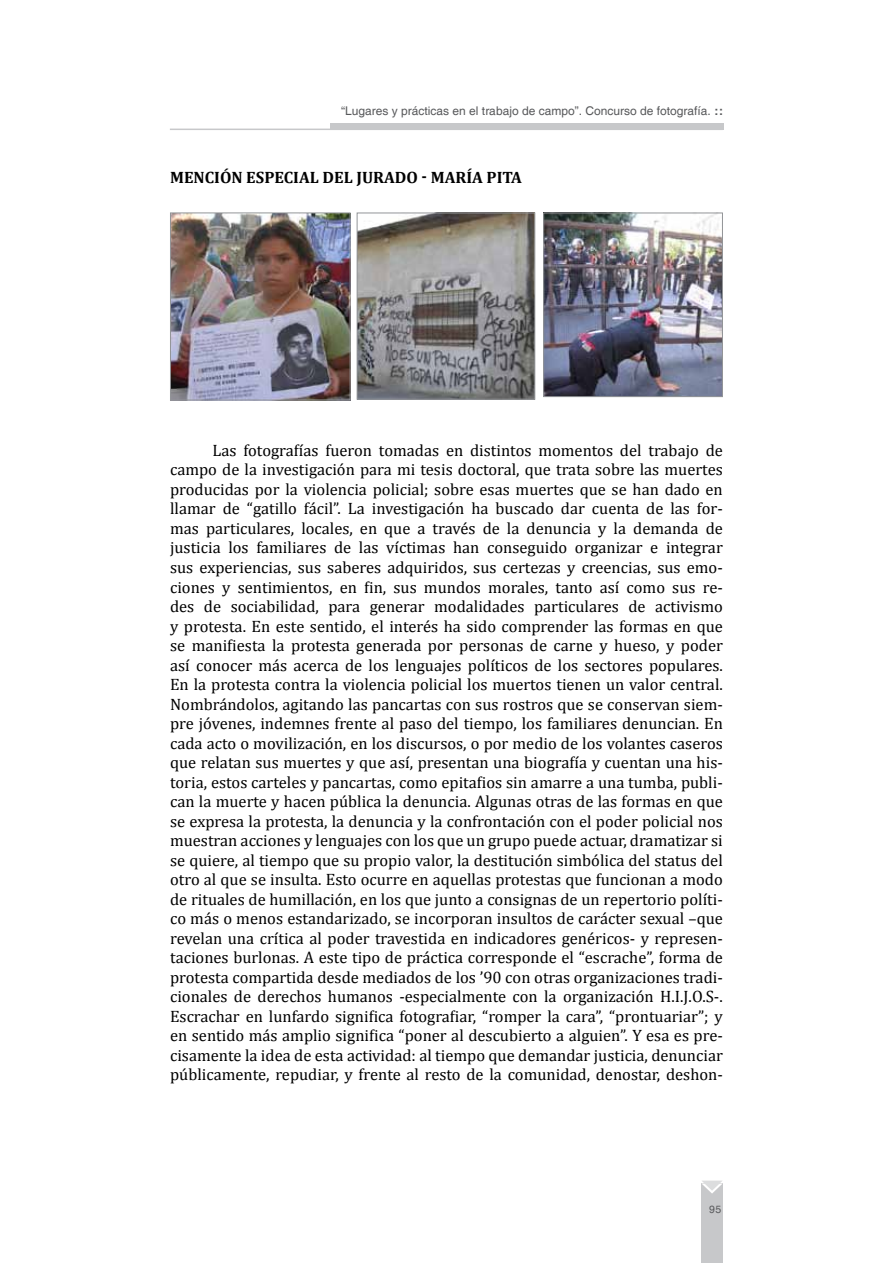
<style>
.page{position:relative;width:893px;height:1263px;background:#fff}
.page>*{position:absolute;margin:0;border:0;box-sizing:border-box;transform-origin:0 0}
.t1{font:16.5px/19.5px "Cambria";color:#000;text-align:justify}
.t2{font:700 16.5px "Cambria";color:#000}
.t3{font:12px "Helvetica";color:#58595b}
.t4{font:10.5px "Helvetica";color:#58595b}
.s1{font-weight:700}
</style>
<div class="page">
<hr style="left:170px;top:129px;width:553px;height:1px;background:#c7c8ca">
<div style="left:330px;top:124px;width:393px;height:6px;background:#c7c8ca"></div>
<div style="left:701px;top:1184px;width:22px;height:79px;background:#c7c8ca"></div>
<svg style="left:701px;top:1180px;width:22px;height:13px"></svg>
<img style="left:172px;top:215px;width:176px;height:183px">
<div style="left:170px;top:213px;width:180px;height:187px;border:1px solid #939598"></div>
<img style="left:359px;top:215px;width:174px;height:183px">
<div style="left:357px;top:213px;width:178px;height:187px;border:1px solid #939598"></div>
<img style="left:545px;top:215px;width:176px;height:180px">
<div style="left:543px;top:213px;width:180px;height:184px;border:1px solid #939598"></div>
<p class="t3" style="left:341px;top:104px;width:383px">“Lugares y prácticas en el trabajo de campo”. Concurso de fotografía. <span class="s1">::</span></p>
<p class="t2" style="left:170px;top:167px;width:353px">MENCIÓN ESPECIAL DEL JURADO - MARÍA PITA</p>
<p class="t1" style="left:170px;top:440px;width:554px;text-indent:43px">Las fotografías fueron tomadas en distintos momentos del trabajo de campo de la investigación para mi tesis doctoral, que trata sobre las muertes producidas por la violencia policial; sobre esas muertes que se han dado en llamar de “gatillo fácil”. La investigación ha buscado dar cuenta de las for&shy;mas particulares, locales, en que a través de la denuncia y la demanda de justicia los familiares de las víctimas han conseguido organizar e integrar sus experiencias, sus saberes adquiridos, sus certezas y creencias, sus emo&shy;ciones y sentimientos, en fin, sus mundos morales, tanto así como sus re&shy;des de sociabilidad, para generar modalidades particulares de activismo y protesta. En este sentido, el interés ha sido comprender las formas en que se manifiesta la protesta generada por personas de carne y hueso, y poder así conocer más acerca de los lenguajes políticos de los sectores populares.<br>En la protesta contra la violencia policial los muertos tienen un valor central.<br>Nombrándolos, agitando las pancartas con sus rostros que se conservan siem&shy;pre jóvenes, indemnes frente al paso del tiempo, los familiares denuncian. En cada acto o movilización, en los discursos, o por medio de los volantes caseros que relatan sus muertes y que así, presentan una biografía y cuentan una his&shy;toria, estos carteles y pancartas, como epitafios sin amarre a una tumba, publi&shy;can la muerte y hacen pública la denuncia. Algunas otras de las formas en que se expresa la protesta, la denuncia y la confrontación con el poder policial nos muestran acciones y lenguajes con los que un grupo puede actuar, dramatizar si se quiere, al tiempo que su propio valor, la destitución simbólica del status del otro al que se insulta. Esto ocurre en aquellas protestas que funcionan a modo de rituales de humillación, en los que junto a consignas de un repertorio políti&shy;co más o menos estandarizado, se incorporan insultos de carácter sexual –que revelan una crítica al poder travestida en indicadores genéricos- y represen&shy;taciones burlonas. A este tipo de práctica corresponde el “escrache”, forma de protesta compartida desde mediados de los ’90 con otras organizaciones tradi&shy;cionales de derechos humanos -especialmente con la organización H.I.J.O.S-.<br>Escrachar en lunfardo significa fotografiar, “romper la cara”, “prontuariar”; y en sentido más amplio significa “poner al descubierto a alguien”. Y esa es pre&shy;cisamente la idea de esta actividad: al tiempo que demandar justicia, denunciar públicamente, repudiar, y frente al resto de la comunidad, denostar, deshon-</p>
<p class="t4" style="left:709px;top:1203px;width:14px">95</p>
</div>
